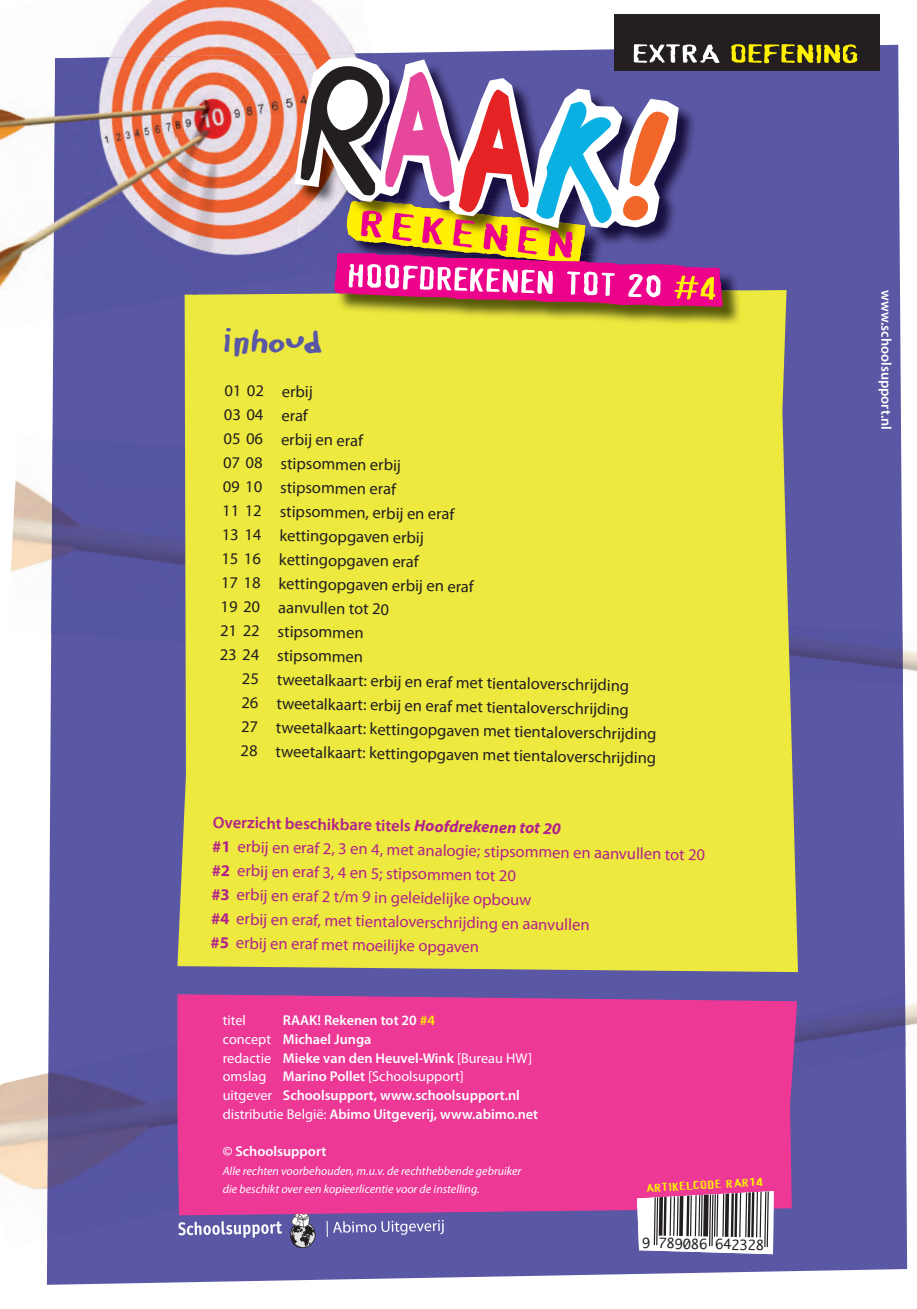
<style>
.page{position:relative;width:917px;height:1309px;background:#fff}
.page>*{position:absolute;margin:0;border:0;box-sizing:border-box;transform-origin:0 0}
.t1{font:38.7px "Device";color:#ed028c;scale:2 1}
.t2{font:34.2px "Device";color:#fff;scale:1.5 1}
.t3{font:27px "Device";color:#fff101;scale:2 1}
.t4{font:24px "Childs Play Age Six";color:#5a57a5;scale:1.25 1}
.t5{font:16.5px/24px "Myriad Pro";color:#231f20}
.t6{font:16.5px/24px "Myriad Pro";color:#b1228a}
.t7{font:600 14.25px/18.8px "Myriad Pro";color:#fff}
.t8{font:14.25px "Myriad Pro";color:#fff}
.t9{font:13.5px "Monaco";color:#231f20}
.t10{font:italic 12px/18px "Myriad Pro";color:#fff}
.t11{font:12px "Device";color:#fff101;scale:1.75 1}
.s1{color:#fff}
.s2{color:#fff101}
.s3{font-weight:600}
.s4{font-weight:700;font-style:italic}
.s5{font-weight:700}
.s6{font-weight:400}
</style>
<div class="page">
<div style="left:47px;top:45px;width:859px;height:1239px;background:#5a57a5"></div>
<img style="left:904px;top:988px;width:12px;height:58px">
<img style="left:754px;top:992px;width:151px;height:86px">
<img style="left:902px;top:631px;width:14px;height:55px">
<img style="left:797px;top:625px;width:105px;height:60px">
<img style="left:0;top:1073px;width:48px;height:175px">
<img style="left:47px;top:1024px;width:243px;height:215px">
<img style="left:11px;top:437px;width:41px;height:197px">
<img style="left:51px;top:438px;width:126px;height:203px">
<div style="left:177px;top:290px;width:620px;height:682px;background:#ede93f"></div>
<svg style="left:290px;top:1215px;width:25px;height:33px"></svg>
<svg style="left:178px;top:1221px;width:104px;height:16px"></svg>
<svg style="left:326px;top:1219px;width:117px;height:17px;background:#7876b5"></svg>
<img style="left:47px;top:0;width:155px;height:106px">
<img style="left:202px;top:0;width:169px;height:54px">
<img style="left:0;top:106px;width:55px;height:224px">
<img style="left:353px;top:50px;width:18px;height:3px">
<img style="left:54px;top:56px;width:109px;height:117px">
<img style="left:163px;top:54px;width:156px;height:119px">
<img style="left:319px;top:53px;width:53px;height:4px">
<img style="left:53px;top:173px;width:253px;height:146px">
<img style="left:288px;top:172px;width:2px;height:103px">
<img style="left:722px;top:255px;width:18px;height:35px">
<img style="left:336px;top:290px;width:404px;height:35px">
<div style="left:614px;top:14px;width:265px;height:57px;background:#231f20"></div>
<div style="left:177px;top:994px;width:619px;height:221px;background:#ed3896"></div>
<svg style="left:636px;top:1191px;width:137px;height:63px"></svg>
<svg style="left:290px;top:59px;width:432px;height:248px"></svg>
<h3 class="t3" style="left:633px;top:40px;width:115px"><span class="s1">EXTRA</span> OEFENING</h3>
<h1 class="t1" style="left:363px;top:203px;width:109px;rotate:6deg">REKENEN</h1>
<h2 class="t2" style="left:349px;top:257px;width:247px;rotate:2deg">Hoofdrekenen tot 20 <span class="s2">#4</span></h2>
<h3 class="t4" style="left:221px;top:328px;width:82px;rotate:1deg">inhoud</h3>
<p class="t5" style="left:224px;top:378px;width:257px;rotate:1deg">01 02 erbij<br>03 04 eraf<br>05 06 erbij en eraf<br>07 08 stipsommen erbij<br>09 10 stipsommen eraf<br>11 12 stipsommen,erbij en eraf<br>13 14 kettingopgaven erbij<br>15 16 kettingopgaven eraf<br>17 18 kettingopgaven erbij en eraf<br>19 20 aanvullen tot 20<br>21 22 stipsommen<br>23 24 stipsommen</p>
<p class="t5" style="left:242px;top:666px;width:417px;rotate:1deg">25 tw eetalkaart: erbij en erafmet tientaloverschrijding<br>26 tw eetalkaart: erbij en erafmet tientaloverschrijding<br>27 tw eetalkaart: kettingopgaven met tientaloverschrijding 28 tw eetalkaart: kettingopgaven met tientaloverschrijding</p>
<p class="t6" style="left:213px;top:810px;width:494px;rotate:1deg"><span class="s3">O verzicht beschikbare titels</span> <span class="s4">Hoofdrekenen tot 20<br></span><span class="s5">#1</span> erbij en eraf2,3 en 4,met analogie;stipsommen en aanvullen tot 20 <span class="s5">#2</span> erbij en eraf3,4 en 5;stipsommen tot 20<br><span class="s5">#3</span> erbij en eraf2 t/m 9 in geleidelijke opbouw<br><span class="s5">#4</span> erbij en eraf,met tientaloverschrijding en aanvullen<br><span class="s5">#5</span> erbij en erafmet moeilijke opgaven</p>
<p class="t7" style="left:223px;top:1010px;width:317px;text-indent:60px">RAAK! Rekenen tot 20 <span class="s2">#4<br></span><span class="s6">concept</span> Michael Junga<br><span class="s6">redactie</span> Mieke van den Heuvel-Wink <span class="s6">[Bureau HW] omslag</span> Marino Pollet <span class="s6">[Schoolsupport]<br>uitgever</span> Schoolsupport, www.schoolsupport.nl <span class="s6">distributie België :</span> Abimo Uitgeverij, www.abimo.net</p>
<p class="t7" style="left:223px;top:1141px;width:105px">© Schoolsupport</p>
<p class="t10" style="left:223px;top:1161px;width:300px">Alle rechten voorbehouden, m.u.v. de rechthebbende gebruiker die beschikt over een kopieerlicentie voor de instelling.</p>
<p class="t8" style="left:223px;top:1011px;width:25px">titel</p>
<p class="t11" style="left:645px;top:1181px;width:68px;rotate:-3deg">ARTIKELCODE RAR14</p>
<p class="t9" style="left:642px;top:1231px;width:123px;rotate:1deg">9 789086 642328</p>
<p class="t7" style="left:895px;top:290px;width:141px;rotate:90deg">www.schoolsupport.nl</p>
</div>
